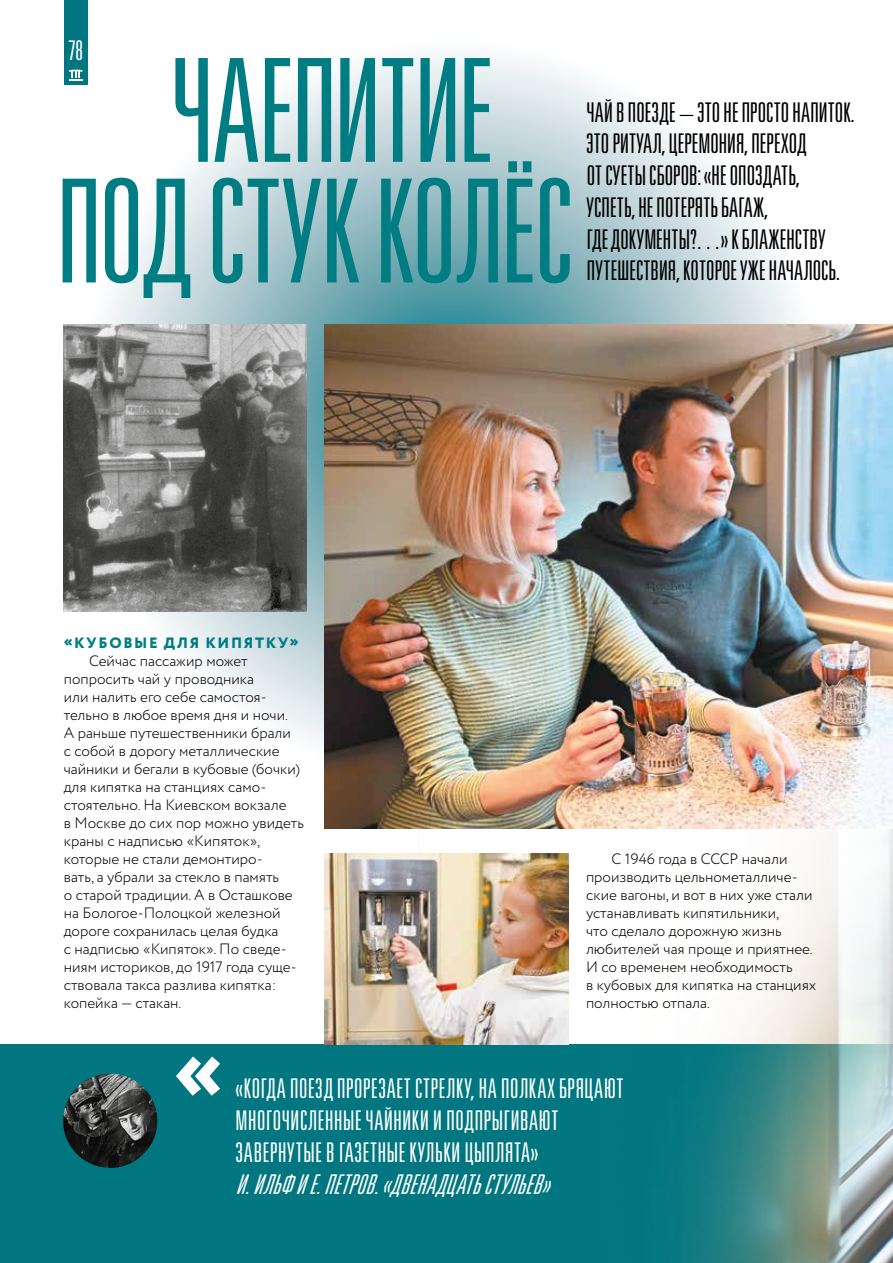
<style>
.page{position:relative;width:893px;height:1263px;background:#fff}
.page>*{position:absolute;margin:0;border:0;box-sizing:border-box;transform-origin:0 0}
.t1{font:143.7px/120.6px "Univers LTCYR 49 Light Ult Cond";letter-spacing:-.025em;color:#007c83;text-align:center}
.t2{font:800 82.8px "Circe";color:#fff}
.t3{font:27.15px/31.8px "Univers LTCYR 49 Light Ult Cond";letter-spacing:-.01em;color:#000}
.t4{font:27.15px/31.8px "Univers LTCYR 49 Light Ult Cond";letter-spacing:.01em;color:#fff}
.t5{font:italic 27.15px "Univers LTCYR 49 Light Ult Cond";color:#fff}
.t6{font:300 15px/18px "Circe";color:#000}
.t7{font:800 15px "Circe";letter-spacing:.11em;color:#007c83}
</style>
<div class="page">
<div style="left:0;top:1044px;width:893px;height:219px;background:#007680"></div>
<svg style="left:79px;top:39px;width:743px;height:743px"></svg>
<div style="left:64px;top:0;width:24px;height:85px;background:#007680"></div>
<hr style="left:69px;top:69px;width:14px;height:3px;background:#fff">
<svg style="left:69px;top:70px;width:14px;height:11px"></svg>
<img style="left:63px;top:1074px;width:94px;height:94px;border-radius:47px">
<img style="left:419px;top:828px;width:474px;height:435px">
<img style="left:64px;top:324px;width:243px;height:288px">
<img style="left:325px;top:324px;width:568px;height:504px">
<img style="left:325px;top:853px;width:243px;height:191px">
<h3 class="t4" style="left:68px;top:34px;width:16px">78</h3>
<h1 class="t1" style="left:55px;top:49px;width:519px">ЧАЕПИТИЕ<br>ПОД СТУК КОЛЁС</h1>
<h3 class="t3" style="left:586px;top:96px;width:270px">ЧАЙ В ПОЕЗДЕ − ЭТО НЕ ПРОСТО НАПИТОК.<br>ЭТО РИТУАЛ, ЦЕРЕМОНИЯ, ПЕРЕХОД<br>ОТ СУЕТЫ СБОРОВ: «НЕ ОПОЗДАТЬ,<br>УСПЕТЬ, НЕ ПОТЕРЯТЬ БАГАЖ,<br>ГДЕ ДОКУМЕНТЫ?…» К БЛАЖЕНСТВУ<br>ПУТЕШЕСТВИЯ, КОТОРОЕ УЖЕ НАЧАЛОСЬ.</h3>
<p class="t7" style="left:64px;top:633px;width:237px">«КУБОВЫЕ ДЛЯ КИПЯТКУ»</p>
<p class="t6" style="left:64px;top:652px;width:242px;text-indent:26px">Сейчас пассажир может попросить чай у проводника<br>или налить его себе самостоя&shy;тельно в любое время дня и ночи.<br>А раньше путешественники брали<br>с собой в дорогу металлические чайники и бегали в кубовые (бочки) для кипятка на станциях само&shy;стоятельно. На Киевском вокзале<br>в Москве до сих пор можно увидеть краны с надписью «Кипяток», которые не стали демонтиро-<br>вать, а убрали за стекло в память<br>о старой традиции. А в Осташкове на Бологое-Полоцкой железной дороге сохранилась целая будка<br>с надписью «Кипяток». По сведе&shy;ниям историков, до 1917 года суще&shy;ствовала такса разлива кипятка: копейка — стакан.</p>
<p class="t6" style="left:586px;top:850px;width:232px;text-indent:26px">С 1946 года в СССР начали производить цельнометалличе&shy;ские вагоны, и вот в них уже стали устанавливать кипятильники,<br>что сделало дорожную жизнь любителей чая проще и приятнее.<br>И со временем необходимость<br>в кубовых для кипятка на станциях полностью отпала.</p>
<h2 class="t2" style="left:174px;top:1012px;width:51px">«</h2>
<h3 class="t4" style="left:236px;top:1072px;width:390px">«КОГДА ПОЕЗД ПРОРЕЗАЕТ СТРЕЛКУ, НА ПОЛКАХ БРЯЦАЮТ<br>МНОГОЧИСЛЕННЫЕ ЧАЙНИКИ И ПОДПРЫГИВАЮТ<br>ЗАВЕРНУТЫЕ В ГАЗЕТНЫЕ КУЛЬКИ ЦЫПЛЯТА»</h3>
<h3 class="t5" style="left:236px;top:1168px;width:325px">И.ИЛЬФИЕ.ПЕТРОВ.«ДВЕНАДЦАТЬСТУЛЬЕВ»</h3>
</div>
